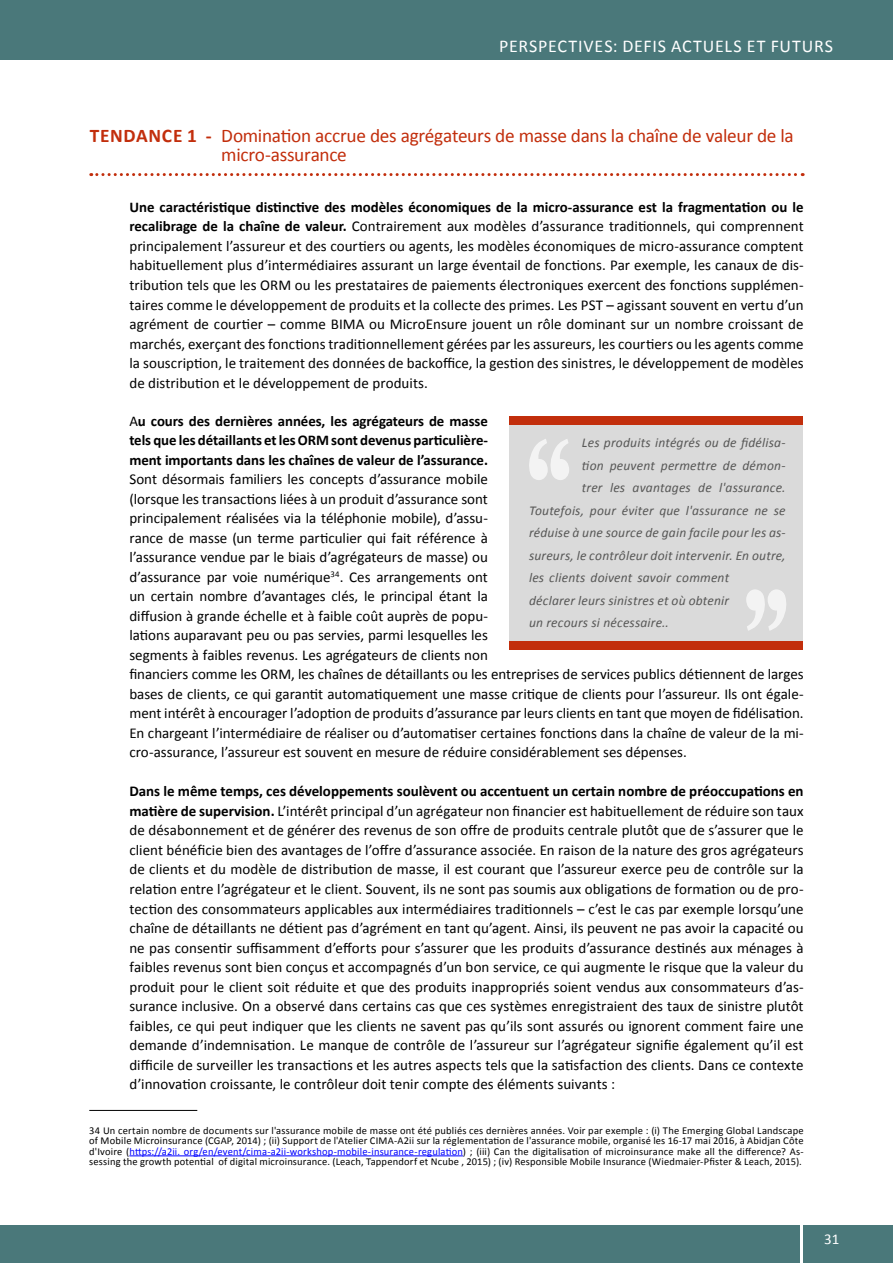
<style>
.page{position:relative;width:893px;height:1263px;background:#fff}
.page>*{position:absolute;margin:0;border:0;box-sizing:border-box;transform-origin:0 0}
.t1{font:19.35px/19.4px "Calibri";letter-spacing:-.015em;color:#c22e0c}
.t2{font:18px "Calibri";letter-spacing:.045em;color:#fff}
.t3{font:15px/19.5px "Calibri";color:#000;text-align:justify}
.t4{font:15px "Calibri";color:#fff}
.t5{font:700 14.85px/19.4px "Calibri";letter-spacing:-.005em;color:#000;text-align:justify}
.t6{font:italic 13.5px "Calibri";letter-spacing:.015em;color:#575756}
.t7{font:10.5px/10.5px "Calibri";letter-spacing:.015em;color:#000;text-align:justify}
.s1{font-weight:700}
.s2{font-weight:700;font-size:14.85px}
.s3{font-weight:400}
.s4{color:#00f}
</style>
<div class="page">
<div style="left:0;top:1226px;width:799px;height:37px;background:#4a787a"></div>
<div style="left:804px;top:1226px;width:89px;height:37px;background:#4a787a"></div>
<hr style="left:89px;top:1110px;width:108px;height:1px;background:#000">
<hr style="left:129px;top:1155px;width:334px;height:1px;background:#00f">
<div style="left:509px;top:423px;width:294px;height:223px;background:#dadada"></div>
<div style="left:509px;top:641px;width:294px;height:9px;background:#c22e0c"></div>
<svg style="left:746px;top:589px;width:40px;height:42px"></svg>
<div style="left:509px;top:416px;width:294px;height:8px;background:#c22e0c"></div>
<svg style="left:529px;top:439px;width:40px;height:41px"></svg>
<div style="left:0;top:0;width:893px;height:60px;background:#4a787a"></div>
<svg style="left:91px;top:173px;width:712px;height:3px"></svg>
<p class="t2" style="left:499px;top:34px;width:335px">PERSPECTIVES: DEFIS ACTUELS ET FUTURS</p>
<p class="t1" style="left:221px;top:126px;width:574px;text-indent:-132px"><span class="s1">TENDANCE 1 -</span> Domination accrue des agrégateurs de masse dans la chaîne de valeur de la micro-assurance</p>
<p class="t5" style="left:129px;top:197px;width:676px">Une caractéristique distinctive des modèles économiques de la micro-assurance est la fragmentation ou le</p>
<p class="t3" style="left:129px;top:217px;width:676px"><span class="s2">recalibrage de la chaîne de valeur.</span> Contrairement aux modèles d’assurance traditionnels, qui comprennent principalement l’assureur et des courtiers ou agents, les modèles économiques de micro-assurance comptent habituellement plus d’intermédiaires assurant un large éventail de fonctions. Par exemple, les canaux de dis&shy;tribution tels que les ORM ou les prestataires de paiements électroniques exercent des fonctions supplémen&shy;taires comme le développement de produits et la collecte des primes. Les PST – agissant souvent en vertu d’un agrément de courtier – comme BIMA ou MicroEnsure jouent un rôle dominant sur un nombre croissant de marchés, exerçant des fonctions traditionnellement gérées par les assureurs, les courtiers ou les agents comme la souscription, le traitement des données de backoffice, la gestion des sinistres, le développement de modèles de distribution et le développement de produits.</p>
<p class="t5" style="left:129px;top:411px;width:360px"><span class="s3">A</span>u cours des dernières années, les agrégateurs de masse tels que les détaillants et les ORM sont devenus particulière&shy;ment importants dans les chaînes de valeur de l’assurance.</p>
<p class="t3" style="left:129px;top:470px;width:676px;text-align:left">Sont désormais familiers les concepts d’assurance mobile<br>(lorsque les transactions liées à un produit d’assurance sont<br>principalement réalisées via la téléphonie mobile), d’assu-<br>rance de masse (un terme particulier qui fait référence à<br>l’assurance vendue par le biais d’agrégateurs de masse) ou<br>d’assurance par voie numérique<sup>34</sup>. Ces arrangements ont<br>un certain nombre d’avantages clés, le principal étant la<br>diffusion à grande échelle et à faible coût auprès de popu-<br>lations auparavant peu ou pas servies, parmi lesquelles les<br>segments à faibles revenus. Les agrégateurs de clients non<br>financiers comme les ORM, les chaînes de détaillants ou les entreprises de services publics détiennent de larges bases de clients, ce qui garantit automatiquement une masse critique de clients pour l’assureur. Ils ont égale&shy;ment intérêt à encourager l’adoption de produits d’assurance par leurs clients en tant que moyen de fidélisation.<br>En chargeant l’intermédiaire de réaliser ou d’automatiser certaines fonctions dans la chaîne de valeur de la mi&shy;cro-assurance, l’assureur est souvent en mesure de réduire considérablement ses dépenses.</p>
<p class="t3" style="left:129px;top:782px;width:676px"><span class="s1">Dans le même temps, ces développements soulèvent ou accentuent un certain nombre de préoccupations en matière de supervision.</span> L’intérêt principal d’un agrégateur non financier est habituellement de réduire son taux de désabonnement et de générer des revenus de son offre de produits centrale plutôt que de s’assurer que le client bénéficie bien des avantages de l’offre d’assurance associée. En raison de la nature des gros agrégateurs de clients et du modèle de distribution de masse, il est courant que l’assureur exerce peu de contrôle sur la relation entre l’agrégateur et le client. Souvent, ils ne sont pas soumis aux obligations de formation ou de pro&shy;tection des consommateurs applicables aux intermédiaires traditionnels – c’est le cas par exemple lorsqu’une chaîne de détaillants ne détient pas d’agrément en tant qu’agent. Ainsi, ils peuvent ne pas avoir la capacité ou ne pas consentir suffisamment d’efforts pour s’assurer que les produits d’assurance destinés aux ménages à faibles revenus sont bien conçus et accompagnés d’un bon service, ce qui augmente le risque que la valeur du produit pour le client soit réduite et que des produits inappropriés soient vendus aux consommateurs d’as&shy;surance inclusive. On a observé dans certains cas que ces systèmes enregistraient des taux de sinistre plutôt faibles, ce qui peut indiquer que les clients ne savent pas qu’ils sont assurés ou ignorent comment faire une demande d’indemnisation. Le manque de contrôle de l’assureur sur l’agrégateur signifie également qu’il est difficile de surveiller les transactions et les autres aspects tels que la satisfaction des clients. Dans ce contexte d’innovation croissante, le contrôleur doit tenir compte des éléments suivants :</p>
<p class="t7" style="left:89px;top:1125px;width:716px">34 Un certain nombre de documents sur l'assurance mobile de masse ont été publiés ces dernières années. Voir par exemple : (i) The Emerging Global Landscape of Mobile Microinsurance (CGAP, 2014) ; (ii) Support de l'Atelier CIMA-A2ii sur la réglementation de l'assurance mobile, organisé les 16-17 mai 2016, à Abidjan Côte d'Ivoire (<span class="s4">https://a2ii. org/en/event/cima-a2ii-workshop-mobile-insurance-regulation</span>) ; (iii) Can the digitalisation of microinsurance make all the difference? As&shy;sessing the growth potential of digital microinsurance. (Leach, Tappendorf et Ncube , 2015) ; (iv) Responsible Mobile Insurance (Wiedmaier-Pfister &amp; Leach, 2015).</p>
<p class="t6" style="left:582px;top:434px;width:205px">Les produits intégrés ou de fidélisa-</p>
<p class="t6" style="left:582px;top:456px;width:205px">tion peuvent permettre de démon-</p>
<p class="t6" style="left:582px;top:479px;width:205px">trer les avantages de l'assurance.</p>
<p class="t6" style="left:529px;top:501px;width:258px">Toutefois, pour éviter que l'assurance ne se</p>
<p class="t6" style="left:529px;top:524px;width:258px">réduise à une source de gain facile pour les as-</p>
<p class="t6" style="left:529px;top:546px;width:258px">sureurs, le contrôleur doit intervenir. En outre,</p>
<p class="t6" style="left:529px;top:569px;width:202px">les clients doivent savoir comment</p>
<p class="t6" style="left:529px;top:591px;width:202px">déclarer leurs sinistres et où obtenir</p>
<p class="t6" style="left:529px;top:614px;width:141px">un recours si nécessaire..</p>
<p class="t4" style="left:824px;top:1230px;width:17px">31</p>
</div>
